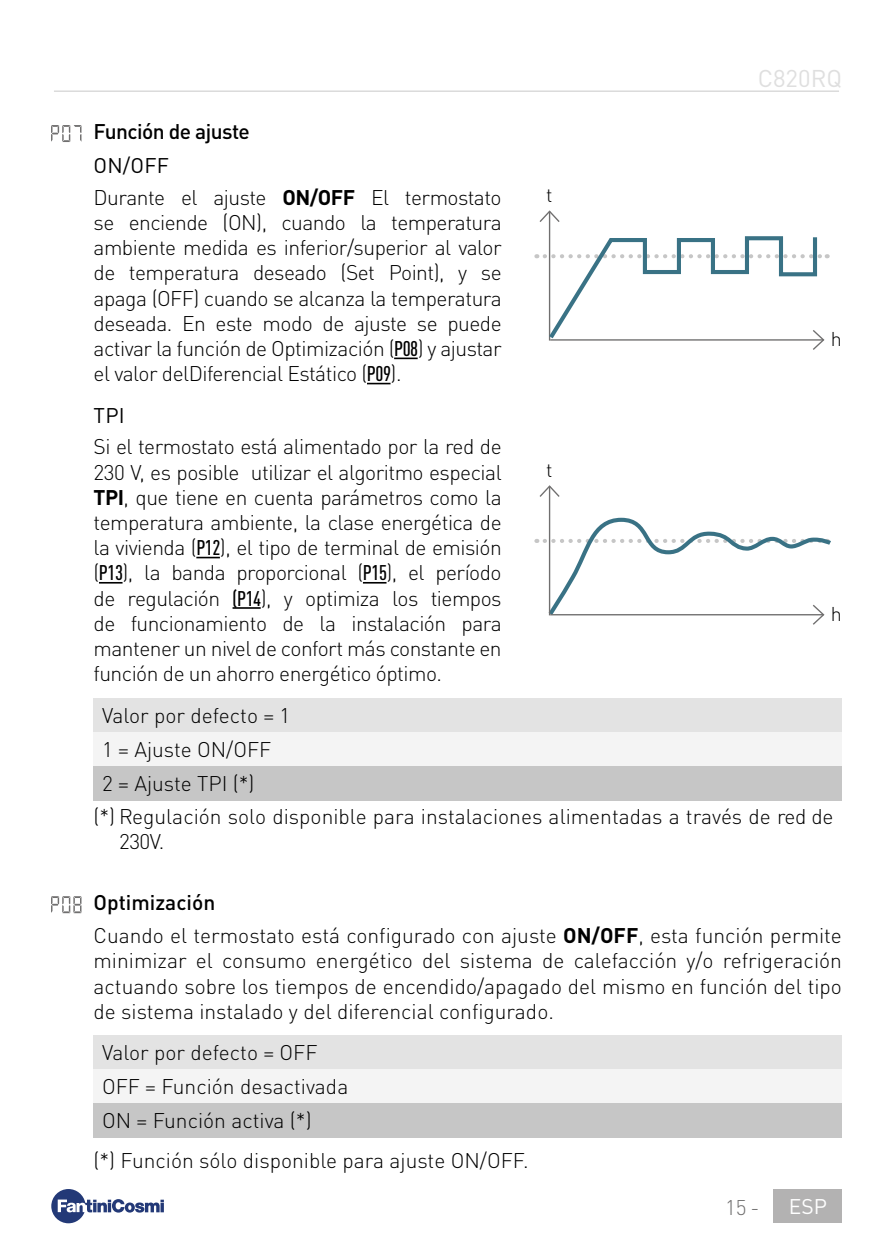
<style>
.page{position:relative;width:893px;height:1259px;background:#fff}
.page>*{position:absolute;margin:0;border:0;box-sizing:border-box;transform-origin:0 0}
.t1{font:24px "DIN Pro";color:#dfdfdf}
.t2{font:300 21px/25.2px "DIN Pro";color:#000;text-align:justify}
.t3{font:300 21px/31.5px "DIN Pro";letter-spacing:-.025em;color:#000}
.t4{font:500 21px "DIN Pro";letter-spacing:-.025em;color:#000}
.t5{font:300 21px "DIN Pro";color:#706f6f}
.t6{font:21px "DIN Pro";color:#fff}
.t7{font:21px "DIN Pro";color:#000}
.t8{font:300 19.8px "DIN Pro";color:#000}
.s1{font-weight:400}
.s2{font-weight:700}
.s3{font-weight:500;font-stretch:condensed}
.s4{font-weight:500}
</style>
<div class="page">
<hr style="left:54px;top:90px;width:785px;height:2px;background:#dadada">
<svg style="left:51px;top:1189px;width:113px;height:34px"></svg>
<div style="left:774px;top:1189px;width:68px;height:33px;background:#b3b2b2"></div>
<div style="left:94px;top:698px;width:748px;height:34px;background:#e3e3e3"></div>
<div style="left:94px;top:732px;width:748px;height:34px;background:#f4f4f4"></div>
<div style="left:94px;top:766px;width:748px;height:34px;background:#c6c6c6"></div>
<svg style="left:51px;top:125px;width:30px;height:17px"></svg>
<hr style="left:394px;top:357px;width:24px;height:2px;background:#000">
<svg style="left:367px;top:383px;width:24px;height:1px"></svg>
<hr style="left:549px;top:211px;width:1px;height:129px;background:#706f6f">
<svg style="left:539px;top:210px;width:21px;height:14px"></svg>
<svg style="left:545px;top:233px;width:283px;height:117px"></svg>
<svg style="left:196px;top:557px;width:24px;height:1px"></svg>
<svg style="left:99px;top:582px;width:24px;height:1px"></svg>
<svg style="left:363px;top:582px;width:23px;height:1px"></svg>
<hr style="left:233px;top:607px;width:28px;height:2px;background:#000">
<hr style="left:549px;top:486px;width:1px;height:129px;background:#706f6f">
<svg style="left:539px;top:485px;width:21px;height:13px"></svg>
<svg style="left:545px;top:516px;width:286px;height:109px"></svg>
<div style="left:94px;top:1035px;width:748px;height:35px;background:#e3e3e3"></div>
<div style="left:94px;top:1070px;width:748px;height:34px;background:#f4f4f4"></div>
<div style="left:94px;top:1104px;width:748px;height:34px;background:#c6c6c6"></div>
<svg style="left:51px;top:896px;width:30px;height:17px"></svg>
<p class="t4" style="left:94px;top:117px;width:158px">Función de ajuste</p>
<p class="t3" style="left:94px;top:148px;width:410px"><span class="s1">ON/OFF<br></span>Durante el ajuste <span class="s2">ON/OFF</span> El termostato</p>
<p class="t2" style="left:94px;top:208px;width:410px">se enciende (ON), cuando la temperatura ambiente medida es inferior/superior al valor de temperatura deseado (Set Point), y se apaga (OFF) cuando se alcanza la temperatura deseada. En este modo de ajuste se puede activar la función de Optimización (<span class="s3">P08</span>) y ajustar el valor delDiferencial Estático (<span class="s3">P09</span>).</p>
<p class="t7" style="left:94px;top:401px;width:33px">TPI</p>
<p class="t2" style="left:94px;top:432px;width:410px">Si el termostato está alimentado por la red de 230 V, es posible utilizar el algoritmo especial <span class="s2">TPI</span>, que tiene en cuenta parámetros como la temperatura ambiente, la clase energética de la vivienda (<span class="s3">P12</span>), el tipo de terminal de emisión (<span class="s3">P13</span>), la banda proporcional (<span class="s3">P15</span>), el período de regulación <span class="s3">(P14</span>), y optimiza los tiempos de funcionamiento de la instalación para mantener un nivel de confort más constante en función de un ahorro energético óptimo.</p>
<p class="t8" style="left:546px;top:180px;width:8px">t</p>
<p class="t8" style="left:546px;top:455px;width:8px">t</p>
<p class="t1" style="left:758px;top:62px;width:86px">C820RQ</p>
<p class="t8" style="left:831px;top:323px;width:13px">h</p>
<p class="t8" style="left:831px;top:598px;width:13px">h</p>
<p class="t2" style="left:102px;top:700px;width:190px">Valor por defecto = 1</p>
<p class="t2" style="left:102px;top:734px;width:171px">1 = Ajuste ON/OFF</p>
<p class="t2" style="left:102px;top:768px;width:154px">2 = Ajuste TPI (*)</p>
<p class="t2" style="left:94px;top:801px;width:741px">(*) Regulación solo disponible para instalaciones alimentadas a través de red de</p>
<p class="t2" style="left:119px;top:827px;width:47px">230V.</p>
<p class="t2" style="left:94px;top:884px;width:750px;line-height:33px"><span class="s4">Optimización<br></span>Cuando el termostato está configurado con ajuste <span class="s2">ON/OFF</span>, esta función permite</p>
<p class="t2" style="left:94px;top:946px;width:750px">minimizar el consumo energético del sistema de calefacción y/o refrigeración actuando sobre los tiempos de encendido/apagado del mismo en función del tipo de sistema instalado y del diferencial configurado.</p>
<p class="t2" style="left:102px;top:1034px;width:248px;line-height:33.9px;text-align:left">Valor por defecto = OFF<br>OFF = Función desactivada<br>ON = Función activa (*)</p>
<p class="t2" style="left:94px;top:1145px;width:436px">(*) Función sólo disponible para ajuste ON/OFF.</p>
<p class="t5" style="left:725px;top:1190px;width:36px">15-</p>
<p class="t6" style="left:789px;top:1192px;width:40px">ESP</p>
</div>
